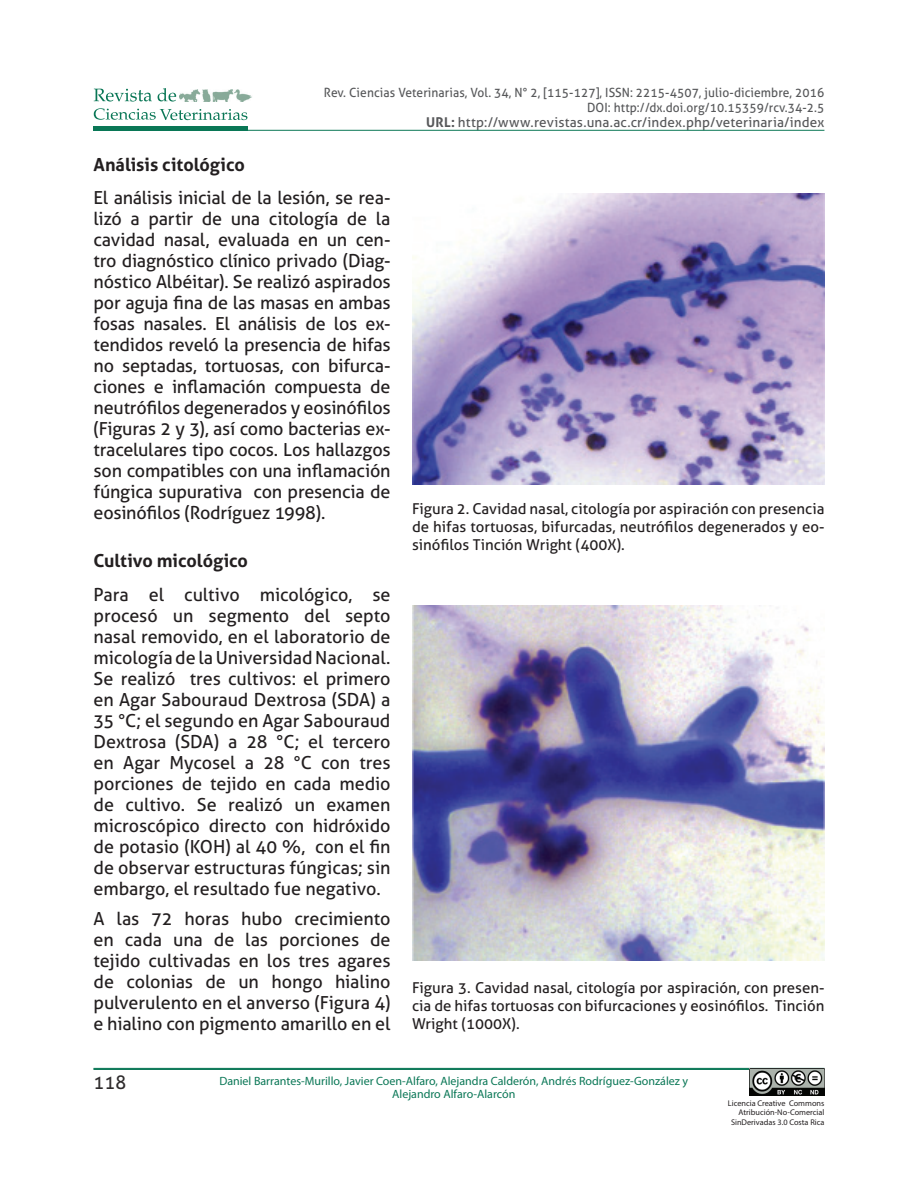
<style>
.page{position:relative;width:918px;height:1188px;background:#fff}
.page>*{position:absolute;margin:0;border:0;box-sizing:border-box;transform-origin:0 0}
.t1{font:19.05px "Aller";color:#2e2b2c;scale:.94 1}
.t2{font:18px/21px "Aller";letter-spacing:-.005em;color:#231f20;text-align:justify}
.t3{font:700 18px "Aller";color:#231f20}
.t4{font:15px/18px "Aller";color:#231f20;text-align:justify}
.t5{font:13.5px "Aller";letter-spacing:.01em;color:#57585a}
.t6{font:12.75px/15px "Aller";letter-spacing:.01em;color:#57585a;text-align:right;scale:.94 1}
.t7{font:12px/13.5px "Myriad Pro";color:#0a7756;text-align:center}
.t8{font:8.25px/9.8px "Myriad Pro";color:#231f20;text-align:right}
.s1{font-weight:700}
</style>
<div class="page">
<svg style="left:94px;top:89px;width:58px;height:13px"></svg>
<svg style="left:158px;top:88px;width:18px;height:14px"></svg>
<svg style="left:94px;top:108px;width:153px;height:12px"></svg>
<hr style="left:94px;top:126px;width:154px;height:4px;background:#0a7756">
<img style="left:179px;top:89px;width:73px;height:12px">
<hr style="left:94px;top:130px;width:730px;height:1px;background:#0a7756">
<hr style="left:94px;top:1069px;width:730px;height:1px;background:#0a7756">
<hr style="left:94px;top:1068px;width:730px;height:1px;background:#0a7756">
<img style="left:749px;top:1069px;width:75px;height:26px">
<img style="left:412px;top:605px;width:412px;height:356px">
<img style="left:412px;top:194px;width:412px;height:291px">
<p class="t6" style="left:324px;top:85px;width:534px">Rev. Ciencias Veterinarias, Vol. 34, N° 2, [115-127], ISSN: 2215-4507, julio-diciembre, 2016<br>DOI: http://dx.doi.org/10.15359/rcv.34-2.5</p>
<p class="t5" style="left:426px;top:114px;width:400px"><span class="s1">URL:</span> http://www.revistas.una.ac.cr/index.php/veterinaria/index</p>
<p class="t3" style="left:94px;top:153px;width:153px">Análisis citológico</p>
<p class="t2" style="left:94px;top:187px;width:299px">El análisis inicial de la lesión, se rea&shy;lizó a partir de una citología de la cavidad nasal, evaluada en un cen&shy;tro diagnóstico clínico privado (Diag&shy;nóstico Albéitar). Se realizó aspirados por aguja fina de las masas en ambas fosas nasales. El análisis de los ex&shy;tendidos reveló la presencia de hifas no septadas, tortuosas, con bifurca&shy;ciones e inflamación compuesta de neutrófilos degenerados y eosinófilos (Figuras 2 y 3), así como bacterias ex&shy;tracelulares tipo cocos. Los hallazgos son compatibles con una inflamación fúngica supurativa con presencia de eosinófilos (Rodríguez 1998).</p>
<p class="t3" style="left:94px;top:550px;width:156px">Cultivo micológico</p>
<p class="t2" style="left:94px;top:584px;width:299px">Para el cultivo micológico, se procesó un segmento del septo nasal removido, en el laboratorio de micología de la Universidad Nacional.<br>Se realizó tres cultivos: el primero en Agar Sabouraud Dextrosa (SDA) a 35 °C; el segundo en Agar Sabouraud Dextrosa (SDA) a 28 °C; el tercero en Agar Mycosel a 28 °C con tres porciones de tejido en cada medio de cultivo. Se realizó un examen microscópico directo con hidróxido de potasio (KOH) al 40 %, con el fin de observar estructuras fúngicas; sin embargo, el resultado fue negativo.</p>
<p class="t2" style="left:94px;top:908px;width:299px">A las 72 horas hubo crecimiento en cada una de las porciones de tejido cultivadas en los tres agares de colonias de un hongo hialino pulverulento en el anverso (Figura 4) e hialino con pigmento amarillo en el</p>
<p class="t4" style="left:412px;top:499px;width:414px">Figura 2. Cavidad nasal, citología por aspiración con presencia de hifas tortuosas, bifurcadas, neutrófilos degenerados y eo&shy;sinófilos Tinción Wright (400X).</p>
<p class="t4" style="left:412px;top:978px;width:414px">Figura 3. Cavidad nasal, citología por aspiración, con presen&shy;cia de hifas tortuosas con bifurcaciones y eosinófilos. Tinción Wright (1000X).</p>
<p class="t1" style="left:94px;top:1071px;width:36px">118</p>
<p class="t7" style="left:219px;top:1074px;width:470px">Daniel Barrantes-Murillo, Javier Coen-Alfaro, Alejandra Calderón, Andrés Rodríguez-González y<br>Alejandro Alfaro-Alarcón</p>
<p class="t8" style="left:728px;top:1098px;width:98px">Licencia Creative Commons<br>Atribución-No-Comercial<br>SinDerivadas 3.0 Costa Rica</p>
</div>
